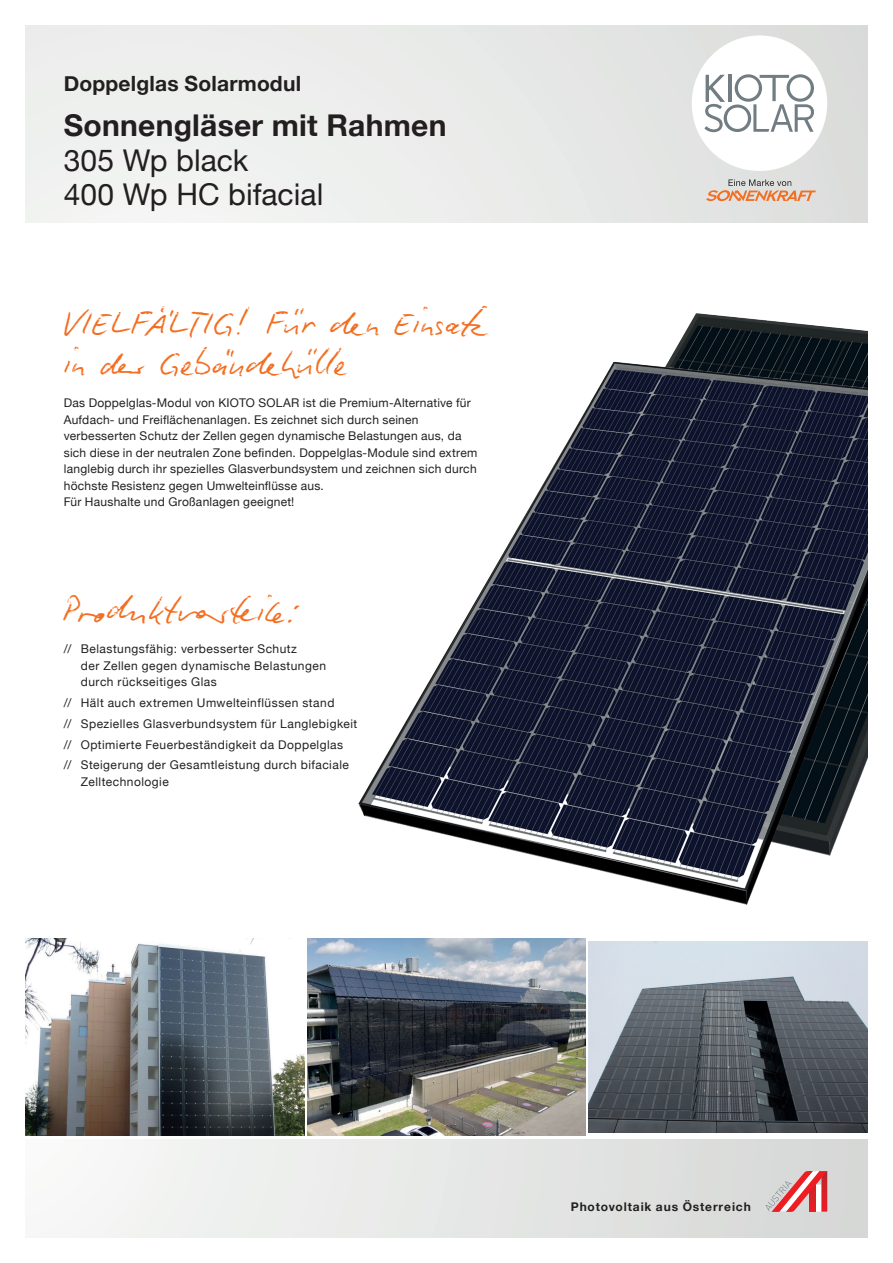
<style>
.page{position:relative;width:893px;height:1263px;background:#fff}
.page>*{position:absolute;margin:0;border:0;box-sizing:border-box;transform-origin:0 0}
.t1{font:37.5px/40.5px "Biro Script Standard";letter-spacing:-.01em;color:#f36e21}
.t2{font:30px/34.5px "Helvetica Neue";color:#231f20}
.t3{font:700 30px "Helvetica Neue";letter-spacing:.01em;color:#231f20}
.t4{font:700 21px "Helvetica Neue";letter-spacing:.01em;color:#231f20}
.t5{font:12px/16.5px "Helvetica Neue";letter-spacing:.025em;color:#231f20}
.t6{font:700 12px "Helvetica Neue";letter-spacing:.07em;color:#231f20}
</style>
<div class="page">
<img style="left:26px;top:939px;width:278px;height:196px">
<img style="left:307px;top:939px;width:279px;height:196px">
<img style="left:589px;top:941px;width:278px;height:191px">
<div style="left:26px;top:1140px;width:841px;height:98px;background:linear-gradient(to right,#f8f9f8,#d5d7d6)"></div>
<div style="left:26px;top:26px;width:841px;height:196px;background:linear-gradient(to right,#f3f4f3,#dedfde)"></div>
<svg style="left:765px;top:1171px;width:62px;height:41px;background:#e19597"></svg>
<div style="left:692px;top:35px;width:135px;height:136px;background:#fff;border-radius:50%"></div>
<svg style="left:704px;top:74px;width:110px;height:58px"></svg>
<svg style="left:706px;top:179px;width:110px;height:22px;background:#dbbdab"></svg>
<img style="left:678px;top:313px;width:189px;height:32px">
<img style="left:336px;top:345px;width:531px;height:594px">
<h3 class="t4" style="left:64px;top:67px;width:239px">Doppelglas Solarmodul</h3>
<h2 class="t3" style="left:64px;top:102px;width:384px">Sonnengläser mit Rahmen</h2>
<h2 class="t2" style="left:64px;top:144px;width:261px">305 Wp black<br>400 Wp HC bifacial</h2>
<h1 class="t1" style="left:64px;top:300px;width:426px">VIELFÄLTIG! Für den Einsatz in der Gebäudehülle</h1>
<p class="t5" style="left:64px;top:395px;width:415px">Das Doppelglas-Modul von KIOTO SOLAR ist die Premium-Alternative für Aufdach- und Freiflächenanlagen. Es zeichnet sich durch seinen verbesserten Schutz der Zellen gegen dynamische Belastungen aus, da sich diese in der neutralen Zone befinden. Doppelglas-Module sind extrem langlebig durch ihr spezielles Glasverbundsystem und zeichnen sich durch höchste Resistenz gegen Umwelteinflüsse aus.<br>Für Haushalte und Großanlagen geeignet!</p>
<h1 class="t1" style="left:64px;top:589px;width:238px">Produktvorteile:</h1>
<p class="t5" style="left:81px;top:641px;width:247px;text-indent:-17px">// Belastungsfähig: verbesserter Schutz<br>der Zellen gegen dynamische Belastungen durch rückseitiges Glas</p>
<p class="t5" style="left:64px;top:693px;width:295px;line-height:20.7px">// Hält auch extremen Umwelteinflüssen stand<br>// Spezielles Glasverbundsystem für Langlebigkeit // Optimierte Feuerbeständigkeit da Doppelglas<br>// Steigerung der Gesamtleistung durch bifaciale</p>
<p class="t5" style="left:81px;top:774px;width:90px">Zelltechnologie</p>
<p class="t6" style="left:571px;top:1197px;width:181px">Photovoltaik aus Österreich</p>
</div>
